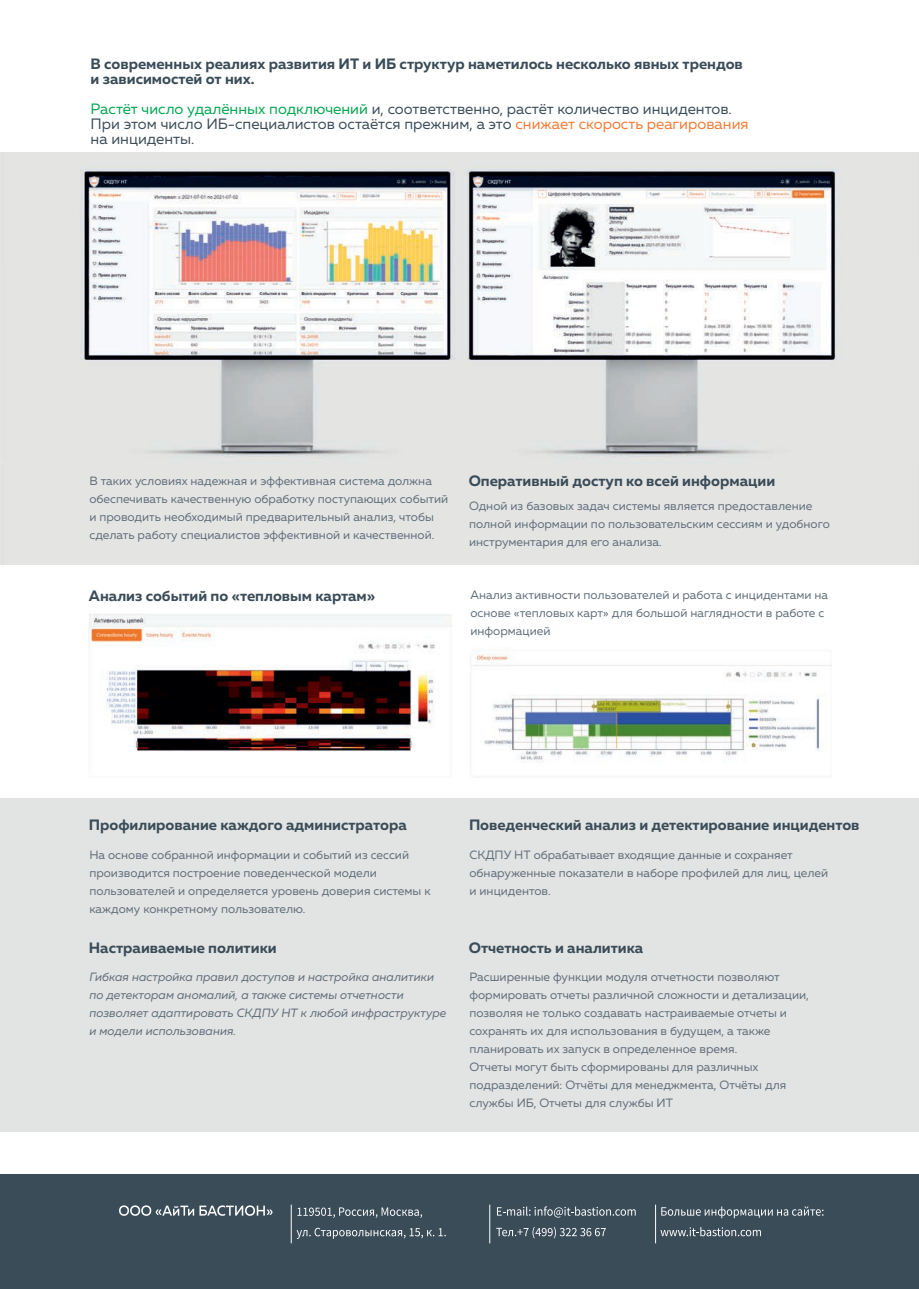
<style>
.page{position:relative;width:919px;height:1289px;background:#fff}
.page>*{position:absolute;margin:0;border:0;box-sizing:border-box;transform-origin:0 0}
.t1{font:700 15px/15px "Muller";color:#3a4c58}
.t2{font:15px/15px "Muller";color:#3a4c58}
.t3{font:12px/18px "Muller";color:#5f6d78}
.t4{font:italic 12px/18px "Muller";color:#5f6d78}
.s1{color:#00a54f}
.s2{color:#f37932}
</style>
<div class="page">
<img style="left:88px;top:613px;width:743px;height:164px">
<img style="left:0;top:152px;width:918px;height:412px">
<div style="left:0;top:798px;width:918px;height:333px;background:#e2e3e3"></div>
<div style="left:0;top:1174px;width:918px;height:114px;background:#3a4c58"></div>
<svg style="left:497px;top:1206px;width:138px;height:11px"></svg>
<svg style="left:496px;top:1227px;width:109px;height:11px"></svg>
<svg style="left:661px;top:1206px;width:162px;height:12px"></svg>
<svg style="left:660px;top:1227px;width:100px;height:9px"></svg>
<hr style="left:655px;top:1204px;width:1px;height:39px;background:#fff">
<hr style="left:489px;top:1204px;width:1px;height:39px;background:#fff">
<hr style="left:291px;top:1204px;width:1px;height:39px;background:#fff">
<svg style="left:296px;top:1207px;width:150px;height:31px"></svg>
<svg style="left:119px;top:1205px;width:154px;height:10px"></svg>
<p class="t1" style="left:91px;top:57px;width:653px">В современных реалиях развития ИТ и ИБ структур наметилось несколько явных трендов и зависимостей от них.</p>
<p class="t2" style="left:91px;top:102px;width:659px"><span class="s1">Растёт число удалённых подключений</span> и, соответственно, растёт количество инцидентов.<br>При этом число ИБ-специалистов остаётся прежним, а это <span class="s2">снижает скорость реагирования </span>на инциденты.</p>
<p class="t3" style="left:89px;top:473px;width:360px">В таких условиях надежная и эффективная система должна обеспечивать качественную обработку поступающих событий и проводить необходимый предварительный анализ, чтобы сделать работу специалистов эффективной и качественной.</p>
<p class="t1" style="left:468px;top:474px;width:308px">Оперативный доступ ко всей информации</p>
<p class="t3" style="left:469px;top:497px;width:362px">Одной из базовых задач системы является предоставление полной информации по пользовательским сессиям и удобного инструментария для его анализа.</p>
<p class="t1" style="left:89px;top:588px;width:288px">Анализ событий по «тепловым картам»</p>
<p class="t3" style="left:470px;top:586px;width:359px">Анализ активности пользователей и работа с инцидентами на основе «тепловых карт» для большой наглядности в работе с информацией</p>
<p class="t1" style="left:89px;top:818px;width:319px">Профилирование каждого администратора</p>
<p class="t3" style="left:89px;top:846px;width:343px">На основе собранной информации и событий из сессий производится построение поведенческой модели пользователей и определяется уровень доверия системы к каждому конкретному пользователю.</p>
<p class="t1" style="left:89px;top:941px;width:189px">Настраиваемые политики</p>
<p class="t4" style="left:89px;top:968px;width:358px">Гибкая настройка правил доступов и настройка аналитики по детекторам аномалий, а также системы отчетности позволяет адаптировать СКДПУ НТ к любой инфраструктуре и модели использования.</p>
<p class="t1" style="left:469px;top:818px;width:392px">Поведенческий анализ и детектирование инцидентов</p>
<p class="t3" style="left:469px;top:846px;width:360px">СКДПУ НТ обрабатывает входящие данные и сохраняет обнаруженные показатели в наборе профилей для лиц, целей и инцидентов.</p>
<p class="t1" style="left:469px;top:941px;width:176px">Отчетность и аналитика</p>
<p class="t3" style="left:469px;top:968px;width:341px">Расширенные функции модуля отчетности позволяют формировать отчеты различной сложности и детализации, позволяя не только создавать настраиваемые отчеты и сохранять их для использования в будущем, а также планировать их запуск в определенное время.<br>Отчеты могут быть сформированы для различных подразделений: Отчёты для менеджмента, Отчёты для службы ИБ, Отчеты для службы ИТ</p>
</div>
